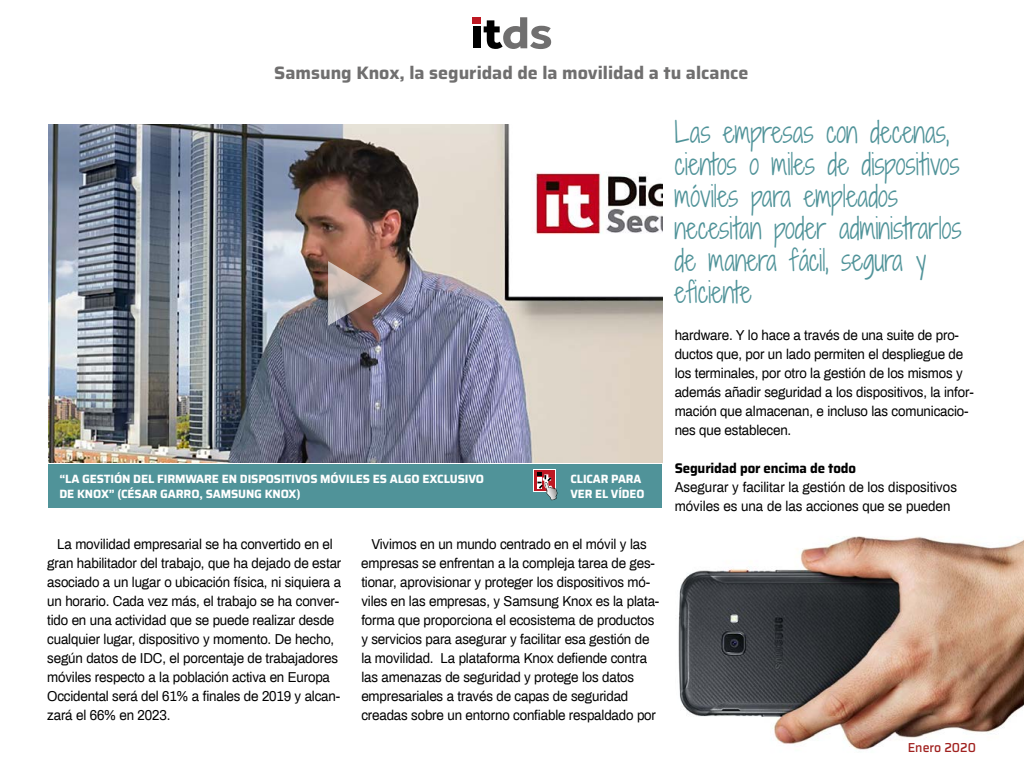
<style>
.page{position:relative;width:1024px;height:768px;background:#fff}
.page>*{position:absolute;margin:0;border:0;box-sizing:border-box;transform-origin:0 0}
.t1{font:28px/32px "Shadows Into Light Two";color:#509399;scale:.9 1}
.t2{font:700 18px "Saira";color:#706f6f}
.t3{font:14px/19px "Archivo";letter-spacing:-.01em;color:#000;scale:.95 1}
.t4{font:700 14px "Saira";letter-spacing:-.01em;color:#000;scale:.95 1}
.t5{font:500 13px "Saira";color:#a0211f;scale:.95 1}
.t6{font:700 12px/14.4px "Saira";letter-spacing:-.01em;color:#fff}
.t7{font:700 12px/14.4px "Saira";letter-spacing:-.01em;color:#fff;scale:.95 1}
</style>
<div class="page">
<div style="left:48px;top:464px;width:614px;height:44px;background:#509399"></div>
<img style="left:48px;top:124px;width:614px;height:339px">
<svg style="left:328px;top:261px;width:55px;height:65px;background:#a48c84"></svg>
<div style="left:533px;top:470px;width:22px;height:22px;background:#fff"></div>
<div style="left:534px;top:470px;width:21px;height:21px;background:#be1823"></div>
<svg style="left:537px;top:473px;width:20px;height:27px"></svg>
<img style="left:678px;top:536px;width:346px;height:214px">
<div style="left:473px;top:17px;width:8px;height:6px;background:#bd1822"></div>
<div style="left:473px;top:26px;width:8px;height:22px;background:#000"></div>
<svg style="left:484px;top:17px;width:67px;height:32px"></svg>
<p class="t2" style="left:274px;top:59px;width:476px">Samsung Knox, la seguridad de la movilidad a tu alcance</p>
<p class="t6" style="left:59px;top:472px;width:426px">“LA GESTIÓN DEL FIRMWARE EN DISPOSITIVOS MÓVILES ES ALGO EXCLUSIVO<br>DE KNOX” (CÉSAR GARRO, SAMSUNG KNOX)</p>
<p class="t7" style="left:571px;top:472px;width:79px">CLICAR PARA<br>VER EL VÍDEO</p>
<p class="t3" style="left:47px;top:534px;width:311px;text-indent:10px">La movilidad empresarial se ha convertido en el gran habilitador del trabajo, que ha dejado de estar asociado a un lugar o ubicación física, ni siquiera a un horario. Cada vez más, el trabajo se ha conver&shy;tido en una actividad que se puede realizar desde cualquier lugar, dispositivo y momento. De hecho, según datos de IDC, el porcentaje de trabajadores móviles respecto a la población activa en Europa Occidental será del 61% a finales de 2019 y alcan&shy;zará el 66% en 2023.</p>
<p class="t3" style="left:361px;top:534px;width:315px;text-indent:10px">Vivimos en un mundo centrado en el móvil y las empresas se enfrentan a la compleja tarea de ges&shy;tionar, aprovisionar y proteger los dispositivos mó&shy;viles en las empresas, y Samsung Knox es la plata&shy;forma que proporciona el ecosistema de productos y servicios para asegurar y facilitar esa gestión de la movilidad. La plataforma Knox defiende contra las amenazas de seguridad y protege los datos empresariales a través de capas de seguridad creadas sobre un entorno confiable respaldado por</p>
<h1 class="t1" style="left:675px;top:116px;width:320px">Las empresas con decenas, cientos o miles de dispositivos móviles para empleados necesitan poder administrarlos de manera fácil, segura y eficiente</h1>
<p class="t3" style="left:675px;top:325px;width:316px">hardware. Y lo hace a través de una suite de pro&shy;ductos que, por un lado permiten el despliegue de los terminales, por otro la gestión de los mismos y además añadir seguridad a los dispositivos, la infor&shy;mación que almacenan, e incluso las comunicacio&shy;nes que establecen.</p>
<p class="t4" style="left:675px;top:457px;width:193px">Seguridad por encima de todo</p>
<p class="t3" style="left:675px;top:477px;width:299px">Asegurar y facilitar la gestión de los dispositivos móviles es una de las acciones que se pueden</p>
<p class="t5" style="left:908px;top:738px;width:73px">Enero 2020</p>
</div>
